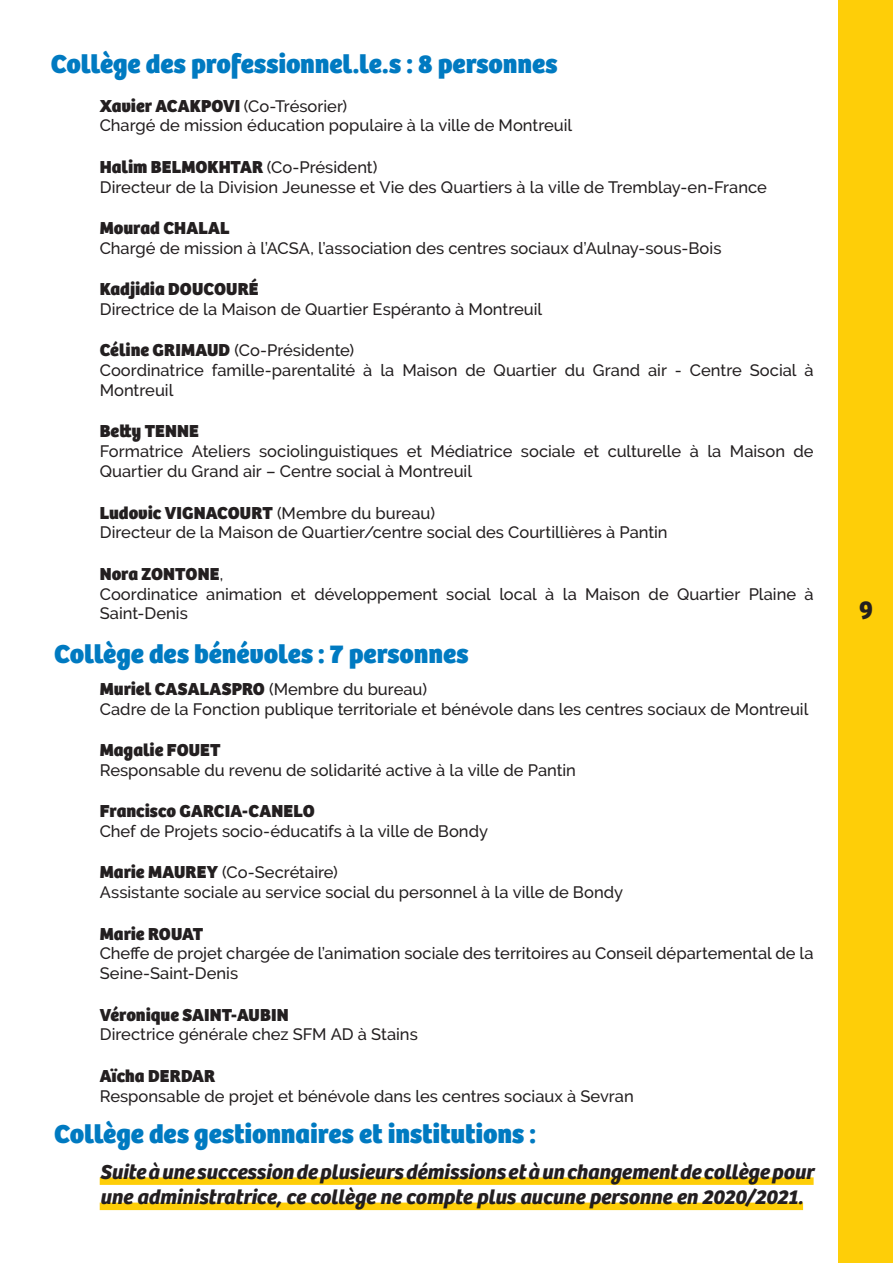
<style>
.page{position:relative;width:893px;height:1263px;background:#fff}
.page>*{position:absolute;margin:0;border:0;box-sizing:border-box;transform-origin:0 0}
.Body{font:800 27px "Bree";letter-spacing:-.005em;color:#007ac1}
.t1{font:700 27px "Bree";color:#231f20}
.Body-2{font:italic 700 21px/25.2px "Bree";letter-spacing:-.005em;color:#231f20}
.Body-3{font:800 18px "Bree";color:#231f20}
.Body-4{font:500 16.5px/19.8px "Raleway";color:#231f20}
.s1{font-family:"Raleway";font-weight:500;font-size:16.5px}
.s2{font-family:"Bree";font-weight:800;font-size:18px}
</style>
<div class="page">
<div style="left:839px;top:588px;width:54px;height:43px;background:#fece08"></div>
<div style="left:100px;top:1177px;width:714px;height:8px;background:#fece08"></div>
<div style="left:100px;top:1202px;width:703px;height:8px;background:#fece08"></div>
<div style="left:839px;top:0;width:54px;height:588px;background:#fece08"></div>
<div style="left:839px;top:631px;width:54px;height:632px;background:#fece08"></div>
<p class="Body" style="left:51px;top:48px;width:508px">Collège des professionnel.le.s : 8 personnes</p>
<p class="Body-3" style="left:100px;top:95px;width:249px">Xavier ACAKPOVI <span class="s1">(Co-Trésorier)</span></p>
<p class="Body-4" style="left:100px;top:116px;width:474px">Chargé de mission éducation populaire à la ville de Montreuil</p>
<p class="Body-3" style="left:100px;top:156px;width:279px">Halim BELMOKHTAR <span class="s1">(Co-Président)</span></p>
<p class="Body-4" style="left:100px;top:177px;width:669px">Directeur de la Division Jeunesse et Vie des Quartiers à la ville de Tremblay-en-France</p>
<p class="Body-3" style="left:100px;top:217px;width:131px">Mourad CHALAL</p>
<p class="Body-4" style="left:100px;top:238px;width:623px">Chargé de mission à l’ACSA, l’association des centres sociaux d’Aulnay-sous-Bois</p>
<p class="Body-3" style="left:100px;top:278px;width:160px">Kadjidia DOUCOURÉ</p>
<p class="Body-4" style="left:100px;top:299px;width:444px">Directrice de la Maison de Quartier Espéranto à Montreuil</p>
<p class="Body-4" style="left:100px;top:341px;width:256px"><span class="s2">Céline GRIMAUD</span> (Co-Présidente)</p>
<p class="Body-4" style="left:100px;top:361px;width:715px">Coordinatrice famille-parentalité à la Maison de Quartier du Grand air - Centre Social à<br>Montreuil</p>
<p class="Body-3" style="left:100px;top:420px;width:101px">Betty TENNE</p>
<p class="Body-4" style="left:100px;top:442px;width:715px">Formatrice Ateliers sociolinguistiques et Médiatrice sociale et culturelle à la Maison de<br>Quartier du Grand air – Centre social à Montreuil</p>
<p class="Body-3" style="left:100px;top:501px;width:337px">Ludovic VIGNACOURT <span class="s1">(Membre du bureau)</span></p>
<p class="Body-4" style="left:100px;top:523px;width:569px">Directeur de la Maison de Quartier/centre social des Courtillières à Pantin</p>
<p class="Body-3" style="left:100px;top:563px;width:125px">Nora ZONTONE<span class="s1">,</span></p>
<p class="Body-4" style="left:100px;top:584px;width:715px">Coordinatice animation et développement social local à la Maison de Quartier Plaine à<br>Saint-Denis</p>
<p class="Body" style="left:54px;top:637px;width:416px">Collège des bénévoles : 7 personnes</p>
<p class="Body-3" style="left:100px;top:678px;width:329px">Muriel CASALASPRO <span class="s1">(Membre du bureau)</span></p>
<p class="Body-4" style="left:100px;top:699px;width:710px">Cadre de la Fonction publique territoriale et bénévole dans les centres sociaux de Montreuil</p>
<p class="Body-3" style="left:100px;top:739px;width:122px">Magalie FOUET</p>
<p class="Body-4" style="left:100px;top:760px;width:478px">Responsable du revenu de solidarité active à la ville de Pantin</p>
<p class="Body-3" style="left:100px;top:800px;width:217px">Francisco GARCIA-CANELO</p>
<p class="Body-4" style="left:100px;top:821px;width:390px">Chef de Projets socio-éducatifs à la ville de Bondy</p>
<p class="Body-4" style="left:100px;top:863px;width:240px"><span class="s2">Marie MAUREY</span> (Co-Secrétaire)</p>
<p class="Body-4" style="left:100px;top:882px;width:525px">Assistante sociale au service social du personnel à la ville de Bondy</p>
<p class="Body-3" style="left:100px;top:922px;width:105px">Marie ROUAT</p>
<p class="Body-4" style="left:100px;top:944px;width:715px">Cheffe de projet chargée de l’animation sociale des territoires au Conseil départemental de la<br>Seine-Saint-Denis</p>
<p class="Body-3" style="left:100px;top:1003px;width:190px">Véronique SAINT-AUBIN</p>
<p class="Body-4" style="left:100px;top:1025px;width:320px">Directrice générale chez SFM AD à Stains</p>
<p class="Body-3" style="left:100px;top:1065px;width:117px">Aïcha DERDAR</p>
<p class="Body-4" style="left:100px;top:1086px;width:536px">Responsable de projet et bénévole dans les centres sociaux à Sevran</p>
<p class="Body" style="left:54px;top:1117px;width:483px">Collège des gestionnaires et institutions :</p>
<p class="Body-2" style="left:100px;top:1160px;width:715px">Suite à une succession de plusieurs démissions et à un changement de collège pour une administratrice, ce collège ne compte plus aucune personne en 2020/2021.</p>
<h1 class="t1" style="left:859px;top:594px;width:16px">9</h1>
</div>
